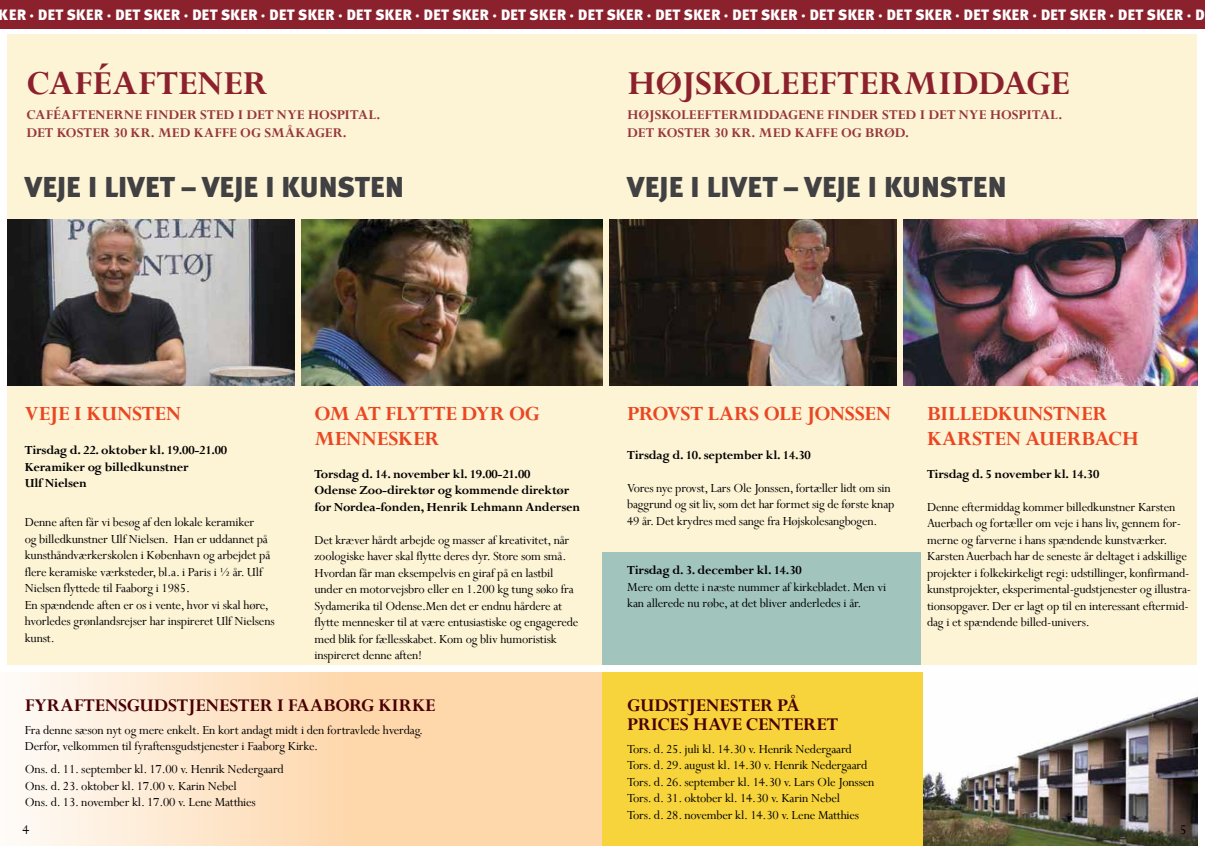
<style>
.page{position:relative;width:1205px;height:851px;background:#fff}
.page>*{position:absolute;margin:0;border:0;box-sizing:border-box;transform-origin:0 0}
.t1{font:700 37.5px "Perpetua";color:#8c212e}
.t2{font:700 37.5px "Perpetua";letter-spacing:-.02em;color:#8c212e}
.t3{font:900 28.75px "Meta Plus";letter-spacing:-.025em;color:#414042}
.t4{font:700 22.5px/25px "Perpetua";color:#e94722}
.t5{font:700 20px/18.8px "Perpetua";color:#4a0004}
.t6{font:700 15px/18px "Perpetua";letter-spacing:-.005em;color:#96363b}
.t7{font:900 15px "Meta Plus";color:#fff}
.t8{font:15px "Perpetua";color:#000}
.t9{font:13.75px/16.5px "Perpetua";letter-spacing:-.015em;color:#000}
.t10{font:700 13.75px/16.5px "Perpetua";letter-spacing:-.015em;color:#000}
</style>
<div class="page">
<div style="left:7px;top:34px;width:595px;height:630px;background:#fdf3d5"></div>
<svg style="left:18px;top:672px;width:584px;height:173px;background:#fee0c0"></svg>
<div style="left:602px;top:672px;width:595px;height:173px;background:#f7d43b"></div>
<img style="left:923px;top:672px;width:274px;height:173px">
<div style="left:601px;top:34px;width:596px;height:630px;background:#fdf3d5"></div>
<div style="left:0;top:0;width:1205px;height:29px;background:#8c212e"></div>
<img style="left:7px;top:220px;width:287px;height:165px">
<img style="left:301px;top:220px;width:301px;height:165px">
<img style="left:904px;top:220px;width:293px;height:165px">
<img style="left:610px;top:220px;width:287px;height:165px">
<div style="left:602px;top:552px;width:318px;height:112px;background:#a1c4bc"></div>
<p class="t7" style="left:-10px;top:6px;width:11px">KER</p>
<p class="t7" style="left:30px;top:6px;width:48px">· DET SKER</p>
<p class="t7" style="left:107px;top:6px;width:48px">· DET SKER</p>
<p class="t7" style="left:184px;top:6px;width:48px">· DET SKER</p>
<p class="t7" style="left:261px;top:6px;width:48px">· DET SKER</p>
<p class="t7" style="left:338px;top:6px;width:48px">· DET SKER</p>
<p class="t7" style="left:415px;top:6px;width:48px">· DET SKER</p>
<p class="t7" style="left:492px;top:6px;width:48px">· DET SKER</p>
<p class="t7" style="left:569px;top:6px;width:48px">· DET SKER</p>
<p class="t7" style="left:647px;top:6px;width:48px">· DET SKER</p>
<p class="t7" style="left:724px;top:6px;width:48px">· DET SKER</p>
<p class="t7" style="left:801px;top:6px;width:48px">· DET SKER</p>
<p class="t7" style="left:878px;top:6px;width:48px">· DET SKER</p>
<p class="t7" style="left:955px;top:6px;width:48px">· DET SKER</p>
<p class="t7" style="left:1032px;top:6px;width:48px">· DET SKER</p>
<p class="t7" style="left:1109px;top:6px;width:48px">· DET SKER</p>
<p class="t7" style="left:1186px;top:6px;width:19px">· D</p>
<h1 class="t1" style="left:26px;top:59px;width:243px">CaféaftenER</h1>
<p class="t6" style="left:26px;top:105px;width:19px">CAFÉAFTENE</p>
<p class="t6" style="left:26px;top:105px;width:355px;text-indent:87px">RNE FINDER STED I DET NYE HOSPITAL.<br>Det KOSTER 30 KR. med KAFFE</p>
<p class="t6" style="left:240px;top:123px;width:108px">OG SMÅKAGER.</p>
<h1 class="t2" style="left:627px;top:59px;width:173px">HØJSKOLEEFTE</h1>
<h1 class="t1" style="left:878px;top:59px;width:191px">RMIDDAGE</h1>
<p class="t6" style="left:627px;top:105px;width:71px">HØJSKOLEEFTE</p>
<p class="t6" style="left:729px;top:105px;width:79px">RMIDDAGENE</p>
<p class="t6" style="left:827px;top:105px;width:236px">FINDER STED I DET NYE HOSPITAL.</p>
<p class="t6" style="left:627px;top:123px;width:187px">Det KOSTER 30 KR. MED KAFFE</p>
<p class="t6" style="left:841px;top:123px;width:70px">OG BRØD.</p>
<h2 class="t3" style="left:25px;top:170px;width:95px">VEJE I LIVET</h2>
<h2 class="t3" style="left:182px;top:170px;width:118px">– VEJEIKUNSTEN</h2>
<h2 class="t3" style="left:627px;top:170px;width:95px">VEJE I LIVET</h2>
<h2 class="t3" style="left:784px;top:170px;width:118px">– VEJEIKUNSTEN</h2>
<h3 class="t4" style="left:25px;top:400px;width:158px">Veje i kunsten</h3>
<p class="t10" style="left:25px;top:441px;width:204px">Tirsdag d. 22. oktober kl. 19.00-21.00<br>Keramiker og billedkunstner<br>Ulf Nielsen</p>
<p class="t9" style="left:25px;top:513px;width:251px">Denne aften får vi besøg af den lokale keramiker<br>og billedkunstner Ulf Nielsen. Han er uddannet på kunsthåndværkerskolen i København og arbejdet på flere keramiske værksteder, bl.a. i Paris i ½ år. Ulf Nielsen flyttede til Faaborg i 1985.<br>En spændende aften er os i vente, hvor vi skal høre, hvorledes grønlandsrejser har inspireret Ulf Nielsens kunst.</p>
<h3 class="t4" style="left:314px;top:400px;width:162px">Om at flytte dyr</h3>
<h3 class="t4" style="left:509px;top:400px;width:16px">og</h3>
<h3 class="t4" style="left:314px;top:425px;width:121px">mennesker</h3>
<p class="t10" style="left:314px;top:465px;width:267px">Torsdag d. 14. november kl. 19.00-21.00<br>Odense Zoo-direktør og kommende direktør for Nordea-fonden, Henrik Lehmann Andersen</p>
<p class="t9" style="left:314px;top:531px;width:265px">Det kræver hårdt arbejde og masser af kreativitet, når zoologiske haver skal flytte deres dyr. Store som små.<br>Hvordan får man eksempelvis en giraf på en lastbil under en motorvejsbro eller en 1.200 kg tung søko fra Sydamerika til Odense.Men det er endnu hårdere at flytte mennesker til at være entusiastiske og engagerede med blik for fællesskabet. Kom og bliv humoristisk inspireret denne aften!</p>
<h3 class="t5" style="left:25px;top:695px;width:313px">Fyraftensgudstjenester i Faaborg</h3>
<h3 class="t5" style="left:378px;top:695px;width:58px">Kirke</h3>
<p class="t9" style="left:25px;top:721px;width:400px">Fra denne sæson nyt og mere enkelt. En kort andagt midt i den fortravlede hverdag.<br>Derfor, velkommen til fyraftensgudstjenester i Faaborg Kirke.</p>
<p class="t9" style="left:25px;top:760px;width:261px">Ons. d. 11. september kl. 17.00 v. Henrik Nedergaard<br>Ons. d. 23. oktober kl. 17.00 v. Karin Nebel<br>Ons. d. 13. november kl. 17.00 v. Lene Matthies</p>
<h3 class="t4" style="left:627px;top:400px;width:26px">Provs</h3>
<h3 class="t4" style="left:690px;top:400px;width:202px">t Lars Ole Jonssen</h3>
<p class="t10" style="left:627px;top:446px;width:185px">Tirsdag d. 10. september kl. 14.30</p>
<p class="t9" style="left:627px;top:479px;width:269px">Vores nye provst, Lars Ole Jonssen, fortæller lidt om sin baggrund og sit liv, som det har formet sig de første knap<br>49 år. Det krydres med sange fra Højskolesangbogen.</p>
<p class="t10" style="left:627px;top:561px;width:176px">Tirsdag d. 3. december kl. 14.30</p>
<p class="t9" style="left:627px;top:578px;width:260px">Mere om dette i næste nummer af kirkebladet. Men vi kan allerede nu røbe, at det bliver anderledes i år.</p>
<h3 class="t5" style="left:627px;top:695px;width:212px">Gudstjenester på<br>Prices Have Centeret</h3>
<p class="t9" style="left:627px;top:740px;width:249px">Tors. d. 25. juli kl. 14.30 v. Henrik Nedergaard Tors. d. 29. august kl. 14.30 v. Henrik Nedergaard Tors. d. 26. september kl. 14.30 v. Lars Ole Jonssen Tors. d. 31. oktober kl. 14.30 v. Karin Nebel<br>Tors. d. 28. november kl. 14.30 v. Lene Matthies</p>
<h3 class="t4" style="left:927px;top:400px;width:197px">Billedkunstner<br>Karsten Auerbach</h3>
<p class="t10" style="left:927px;top:465px;width:174px">Tirsdag d. 5 november kl. 14.30</p>
<p class="t9" style="left:927px;top:498px;width:266px">Denne eftermiddag kommer billedkunstner Karsten Auerbach og fortæller om veje i hans liv, gennem for&shy;merne og farverne i hans spændende kunstværker.<br>Karsten Auerbach har de seneste år deltaget i adskillige projekter i folkekirkeligt regi: udstillinger, konfirmand&shy;kunstprojekter, eksperimental-gudstjenester og illustra&shy;tionsopgaver. Der er lagt op til en interessant eftermid&shy;dag i et spændende billed-univers.</p>
<p class="t8" style="left:23px;top:819px;width:8px">4</p>
<p class="t8" style="left:1180px;top:819px;width:8px">5</p>
</div>
